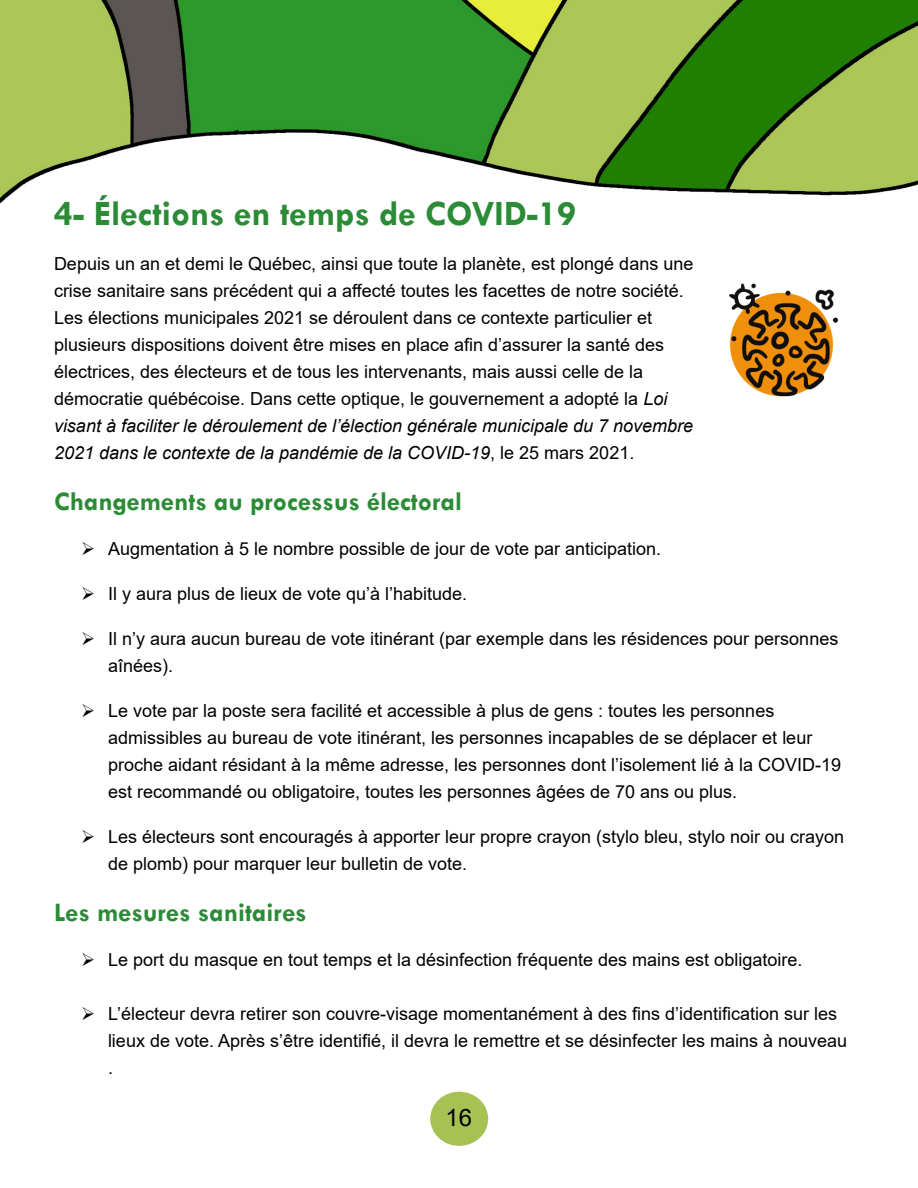
<style>
.page{position:relative;width:918px;height:1188px;background:#fff}
.page>*{position:absolute;margin:0;border:0;box-sizing:border-box;transform-origin:0 0}
.t1{font:700 36px "Tw Cen";color:#2c8b37}
.t2{font:700 27px "Tw Cen";color:#2c8b37}
.t3{font:24px "Arial";color:#000}
.t4{font:18px/27px "Arial";color:#000}
.s1{font-style:italic}
</style>
<div class="page">
<img style="left:0;top:0;width:918px;height:204px">
<div style="left:430px;top:1092px;width:58px;height:54px;background:#a7c153;border-radius:50%"></div>
<img style="left:728px;top:283px;width:110px;height:114px">
<h1 class="t1" style="left:54px;top:192px;width:524px">4- Élections en temps de COVID-19</h1>
<p class="t4" style="left:54px;top:250px;width:641px">Depuis un an et demi le Québec, ainsi que toute la planète, est plongé dans une crise sanitaire sans précédent qui a affecté toutes les facettes de notre société.<br>Les élections municipales 2021 se déroulent dans ce contexte particulier et plusieurs dispositions doivent être mises en place afin d’assurer la santé des électrices, des électeurs et de tous les intervenants, mais aussi celle de la démocratie québécoise. Dans cette optique, le gouvernement a adopté la <span class="s1">Loi visant à faciliter le déroulement de l’élection générale municipale du 7 novembre 2021 dans le contexte de la pandémie de la COVID-19</span>, le 25 mars 2021.</p>
<h2 class="t2" style="left:54px;top:485px;width:410px">Changements au processus électoral</h2>
<p class="t4" style="left:81px;top:535px;width:582px">➢ Augmentation à 5 le nombre possible de jour de vote par anticipation.</p>
<p class="t4" style="left:81px;top:580px;width:388px">➢ Il y aura plus de lieux de vote qu’à l’habitude.</p>
<p class="t4" style="left:108px;top:625px;width:732px;text-indent:-27px">➢ Il n’y aura aucun bureau de vote itinérant (par exemple dans les résidences pour personnes aînées).</p>
<p class="t4" style="left:108px;top:697px;width:735px;text-indent:-27px">➢ Le vote par la poste sera facilité et accessible à plus de gens : toutes les personnes admissibles au bureau de vote itinérant, les personnes incapables de se déplacer et leur proche aidant résidant à la même adresse, les personnes dont l’isolement lié à la COVID-19 est recommandé ou obligatoire, toutes les personnes âgées de 70 ans ou plus.</p>
<p class="t4" style="left:108px;top:823px;width:738px;text-indent:-27px">➢ Les électeurs sont encouragés à apporter leur propre crayon (stylo bleu, stylo noir ou crayon de plomb) pour marquer leur bulletin de vote.</p>
<h2 class="t2" style="left:54px;top:896px;width:254px">Les mesures sanitaires</h2>
<p class="t4" style="left:81px;top:946px;width:723px">➢ Le port du masque en tout temps et la désinfection fréquente des mains est obligatoire.</p>
<p class="t4" style="left:108px;top:1000px;width:741px;text-indent:-27px">➢ L’électeur devra retirer son couvre-visage momentanément à des fins d’identification sur les lieux de vote. Après s’être identifié, il devra le remettre et se désinfecter les mains à nouveau .</p>
<h3 class="t3" style="left:446px;top:1101px;width:28px">16</h3>
</div>
